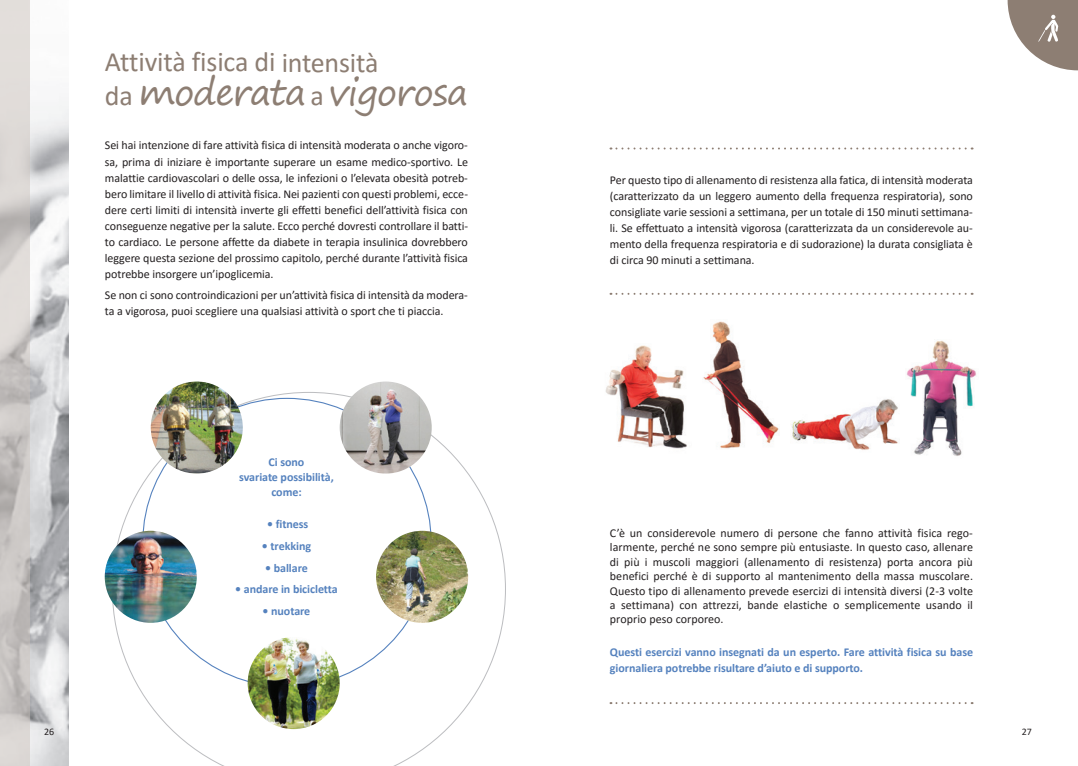
<style>
.page{position:relative;width:1078px;height:766px;background:#fff}
.page>*{position:absolute;margin:0;border:0;box-sizing:border-box;transform-origin:0 0}
.t1{font:36px "Segoe Print";letter-spacing:-.035em;color:#8d7e73}
.t2{font:28px "Calibri";letter-spacing:-.005em;color:#8d7e73}
.t3{font:12px/16px "Calibri";letter-spacing:-.005em;color:#231f20;text-align:justify}
.t4{font:700 12px/15px "Calibri";letter-spacing:-.005em;color:#5582be}
.t5{font:10px "Calibri";color:#231f20}
.s1{font-family:"Calibri";font-size:28px}
</style>
<div class="page">
<img style="left:906px;top:340px;width:70px;height:116px">
<svg style="left:112px;top:392px;width:393px;height:373px"></svg>
<img style="left:30px;top:99px;width:38px;height:666px">
<svg style="left:0;top:0;width:30px;height:765px;background:#cfcbc9"></svg>
<svg style="left:1007px;top:0;width:70px;height:70px"></svg>
<img style="left:151px;top:381px;width:92px;height:92px;border-radius:46px">
<img style="left:339px;top:381px;width:92px;height:92px;border-radius:46px">
<svg style="left:610px;top:147px;width:362px;height:2px"></svg>
<svg style="left:610px;top:702px;width:362px;height:1px"></svg>
<img style="left:376px;top:530px;width:92px;height:92px;border-radius:46px">
<img style="left:247px;top:637px;width:92px;height:92px;border-radius:46px">
<img style="left:105px;top:530px;width:92px;height:92px;border-radius:46px">
<svg style="left:610px;top:293px;width:362px;height:2px"></svg>
<img style="left:703px;top:321px;width:76px;height:128px">
<img style="left:791px;top:399px;width:107px;height:51px">
<img style="left:605px;top:345px;width:82px;height:104px">
<h2 class="t2" style="left:105px;top:42px;width:275px">Attività fisica di intensità</h2>
<h1 class="t1" style="left:105px;top:60px;width:364px"><span class="s1">da</span> moderata <span class="s1">a</span> vigorosa</h1>
<p class="t3" style="left:105px;top:137px;width:364px">Sei hai intenzione di fare attività fisica di intensità moderata o anche vigoro&shy;sa, prima di iniziare è importante superare un esame medico-sportivo. Le malattie cardiovascolari o delle ossa, le infezioni o l’elevata obesità potreb&shy;bero limitare il livello di attività fisica. Nei pazienti con questi problemi, ecce&shy;dere certi limiti di intensità inverte gli effetti benefici dell’attività fisica con conseguenze negative per la salute. Ecco perché dovresti controllare il batti&shy;to cardiaco. Le persone affette da diabete in terapia insulinica dovrebbero leggere questa sezione del prossimo capitolo, perché durante l’attività fisica potrebbe insorgere un’ipoglicemia.</p>
<p class="t3" style="left:105px;top:287px;width:364px">Se non ci sono controindicazioni per un’attività fisica di intensità da modera&shy;ta a vigorosa, puoi scegliere una qualsiasi attività o sport che ti piaccia.</p>
<p class="t5" style="left:44px;top:724px;width:12px">26</p>
<p class="t4" style="left:239px;top:454px;width:96px;text-align:center">Ci sono<br>svariate possibilità, come:</p>
<p class="t4" style="left:267px;top:516px;width:43px">• fitness</p>
<p class="t4" style="left:262px;top:538px;width:51px">• trekking</p>
<p class="t4" style="left:265px;top:559px;width:44px">• ballare</p>
<p class="t4" style="left:235px;top:581px;width:104px">• andare in bicicletta</p>
<p class="t4" style="left:262px;top:603px;width:49px">• nuotare</p>
<p class="t3" style="left:609px;top:172px;width:364px">Per questo tipo di allenamento di resistenza alla fatica, di intensità moderata (caratterizzato da un leggero aumento della frequenza respiratoria), sono consigliate varie sessioni a settimana, per un totale di 150 minuti settimana&shy;li. Se effettuato a intensità vigorosa (caratterizzata da un considerevole au&shy;mento della frequenza respiratoria e di sudorazione) la durata consigliata è di circa 90 minuti a settimana.</p>
<p class="t3" style="left:609px;top:525px;width:364px;line-height:14.4px">C’è un considerevole numero di persone che fanno attività fisica rego&shy;larmente, perché ne sono sempre più entusiaste. In questo caso, allenare di più i muscoli maggiori (allenamento di resistenza) porta ancora più benefici perché è di supporto al mantenimento della massa muscolare.<br>Questo tipo di allenamento prevede esercizi di intensità diversi (2-3 volte a settimana) con attrezzi, bande elastiche o semplicemente usando il proprio peso corporeo.</p>
<p class="t4" style="left:609px;top:643px;width:364px;line-height:16px">Questi esercizi vanno insegnati da un esperto. Fare attività fisica su base giornaliera potrebbe risultare d’aiuto e di supporto.</p>
<p class="t5" style="left:1021px;top:724px;width:12px">27</p>
</div>
